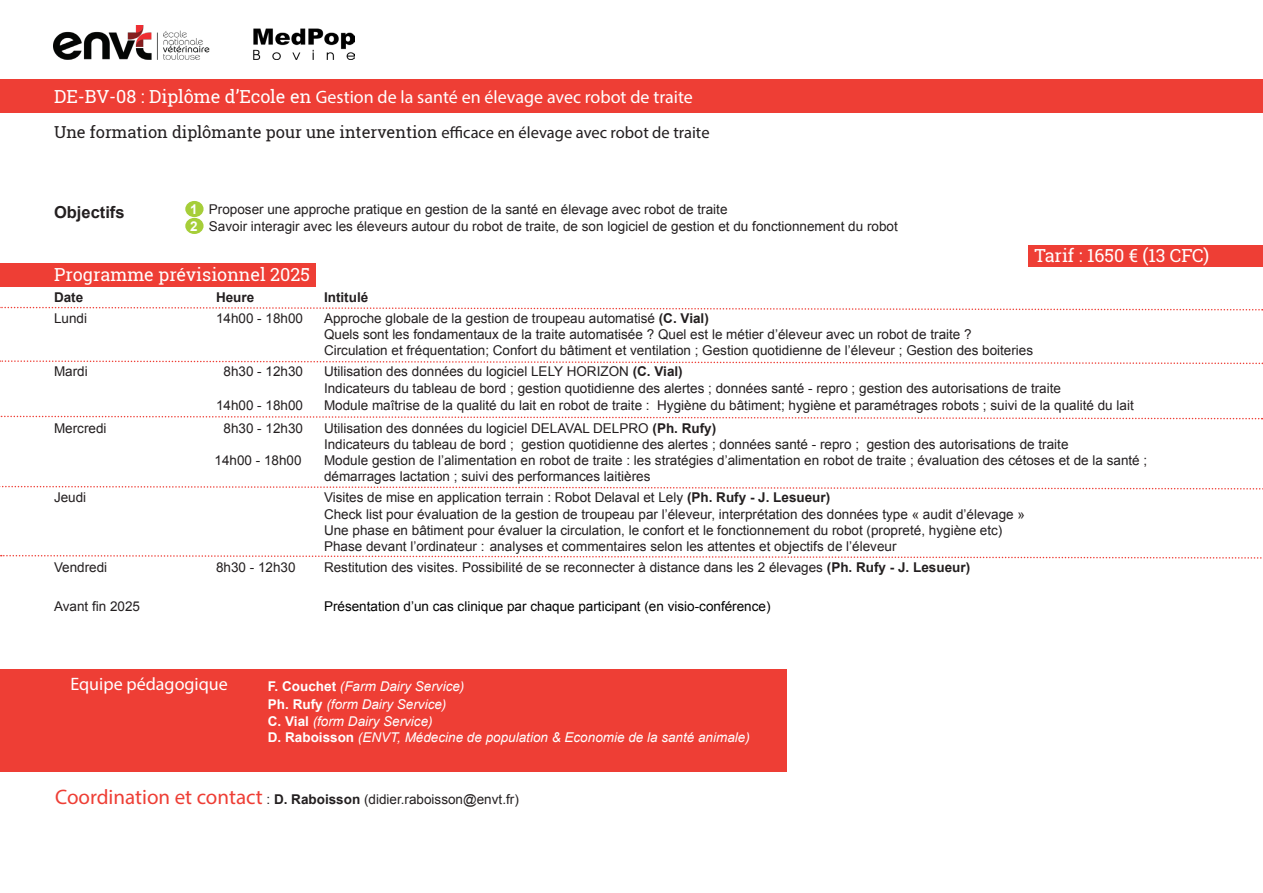
<style>
.page{position:relative;width:1263px;height:893px;background:#fff}
.page>*{position:absolute;margin:0;border:0;box-sizing:border-box;transform-origin:0 0}
.t1{font:18px "Myriad Pro";color:#fff}
.t2{font:18px "Roboto Slab";color:#fff}
.t3{font:16.5px "Roboto Slab";color:#231f20}
.t4{font:700 16.5px "Arial";color:#231f20}
.t5{font:13.5px/16.2px "Arial";color:#231f20}
.t6{font:italic 13.5px "Arial";color:#fff}
.t7{font:13.5px "Arial";color:#000}
.t8{font:700 13.5px "Arial";color:#231f20}
.s1{font-family:"Roboto Slab"}
.s2{font-family:"Myriad Pro"}
.s3{font-weight:700;color:#fff}
.s4{font-weight:700}
.s5{font-weight:700;font-style:normal}
.s6{font-family:"Myriad Pro";font-size:21px;color:#ee3e35}
</style>
<div class="page">
<div style="left:187px;top:202px;width:15px;height:14px;background:#a6ce39;border-radius:50%"></div>
<div style="left:185px;top:201px;width:19px;height:16px;border:3px solid #a6ce39;border-radius:50%"></div>
<div style="left:187px;top:219px;width:15px;height:13px;background:#a6ce39;border-radius:50%"></div>
<div style="left:185px;top:218px;width:19px;height:16px;border:3px solid #a6ce39;border-radius:50%"></div>
<div style="left:0;top:79px;width:1263px;height:34px;background:#ee3e35"></div>
<div style="left:0;top:264px;width:316px;height:23px;background:#ee3e35"></div>
<svg style="left:0;top:306px;width:1263px;height:5px"></svg>
<svg style="left:0;top:415px;width:1262px;height:5px"></svg>
<div style="left:0;top:669px;width:787px;height:103px;background:#ee3e35"></div>
<svg style="left:0;top:360px;width:1263px;height:5px"></svg>
<div style="left:1028px;top:245px;width:235px;height:22px;background:#ee3e35"></div>
<svg style="left:0;top:485px;width:1263px;height:5px"></svg>
<svg style="left:1px;top:554px;width:1261px;height:5px"></svg>
<img style="left:53px;top:26px;width:301px;height:33px">
<p class="t1" style="left:54px;top:86px;width:640px"><span class="s1">DE-BV-08 : Diplôme d’Ecole en</span> Gestion de la santé en élevage avec robot de traite</p>
<p class="t3" style="left:54px;top:121px;width:657px">Une formation diplômante pour une intervention <span class="s2">efficace en élevage avec robot de traite</span></p>
<p class="t4" style="left:54px;top:201px;width:72px">Objectifs</p>
<p class="t5" style="left:190px;top:202px;width:539px"><span class="s3">1</span> Proposer une approche pratique en gestion de la santé en élevage avec robot de traite</p>
<p class="t5" style="left:190px;top:218px;width:709px"><span class="s3">2</span> Savoir interagir avec les éleveurs autour du robot de traite, de son logiciel de gestion et du fonctionnement du robot</p>
<p class="t2" style="left:1034px;top:243px;width:176px">Tarif : 1650 € (13 CFC)</p>
<p class="t2" style="left:54px;top:262px;width:257px">Programme prévisionnel 2025</p>
<p class="t8" style="left:54px;top:288px;width:31px">Date</p>
<p class="t8" style="left:216px;top:288px;width:40px">Heure</p>
<p class="t8" style="left:324px;top:288px;width:46px">Intitulé</p>
<p class="t5" style="left:54px;top:310px;width:35px">Lundi</p>
<p class="t5" style="left:216px;top:310px;width:89px">14h00 - 18h00</p>
<p class="t5" style="left:324px;top:310px;width:711px">Approche globale de la gestion de troupeau automatisé <span class="s4">(C. Vial)<br></span>Quels sont les fondamentaux de la traite automatisée ? Quel est le métier d’éleveur avec un robot de traite ?<br>Circulation et fréquentation; Confort du bâtiment et ventilation ; Gestion quotidienne de l’éleveur ; Gestion des boiteries</p>
<p class="t5" style="left:54px;top:364px;width:35px">Mardi</p>
<p class="t5" style="left:224px;top:364px;width:81px">8h30 - 12h30</p>
<p class="t5" style="left:324px;top:364px;width:738px">Utilisation des données du logiciel LELY HORIZON <span class="s4">(C. Vial)<br></span>Indicateurs du tableau de bord ; gestion quotidienne des alertes ; données santé - repro ; gestion des autorisations de traite</p>
<p class="t5" style="left:216px;top:398px;width:89px">14h00 - 18h00</p>
<p class="t5" style="left:324px;top:398px;width:811px">Module maîtrise de la qualité du lait en robot de traite : Hygiène du bâtiment; hygiène et paramétrages robots ; suivi de la qualité du lait</p>
<p class="t5" style="left:54px;top:420px;width:54px">Mercredi</p>
<p class="t5" style="left:224px;top:420px;width:81px">8h30 - 12h30</p>
<p class="t5" style="left:324px;top:420px;width:746px">Utilisation des données du logiciel DELAVAL DELPRO <span class="s4">(Ph. Rufy)<br></span>Indicateurs du tableau de bord ; gestion quotidienne des alertes ; données santé - repro ; gestion des autorisations de traite</p>
<p class="t5" style="left:215px;top:452px;width:89px">14h00 - 18h00</p>
<p class="t5" style="left:324px;top:452px;width:825px">Module gestion de l’alimentation en robot de traite : les stratégies d’alimentation en robot de traite ; évaluation des cétoses et de la santé ; démarrages lactation ; suivi des performances laitières</p>
<p class="t5" style="left:54px;top:490px;width:34px">Jeudi</p>
<p class="t5" style="left:324px;top:490px;width:702px">Visites de mise en application terrain : Robot Delaval et Lely <span class="s4">(Ph. Rufy - J. Lesueur)<br></span>Check list pour évaluation de la gestion de troupeau par l’éleveur, interprétation des données type « audit d’élevage »<br>Une phase en bâtiment pour évaluer la circulation, le confort et le fonctionnement du robot (propreté, hygiène etc)</p>
<p class="t5" style="left:324px;top:538px;width:574px">Phase devant l’ordinateur : analyses et commentaires selon les attentes et objectifs de l’éleveur</p>
<p class="t5" style="left:54px;top:559px;width:55px">Vendredi</p>
<p class="t5" style="left:216px;top:559px;width:81px">8h30 - 12h30</p>
<p class="t5" style="left:324px;top:559px;width:648px">Restitution des visites. Possibilité de se reconnecter à distance dans les 2 élevages <span class="s4">(Ph. Rufy - J. Lesueur)</span></p>
<p class="t5" style="left:54px;top:598px;width:88px">Avant fin 2025</p>
<p class="t7" style="left:324px;top:597px;width:448px">Présentation d’un cas clinique par chaque participant (en visio-conférence)</p>
<p class="t1" style="left:70px;top:672px;width:159px">Equipe pédagogique</p>
<p class="t6" style="left:268px;top:677px;width:198px"><span class="s5">F. Couchet</span> (Farm Dairy Service)</p>
<p class="t6" style="left:268px;top:695px;width:180px"><span class="s5">Ph. Rufy</span> (form Dairy Service)</p>
<p class="t6" style="left:268px;top:712px;width:166px"><span class="s5">C. Vial</span> (form Dairy Service)</p>
<p class="t6" style="left:268px;top:728px;width:483px"><span class="s5">D. Raboisson</span> (ENVT, Médecine de population &amp; Economie de la santé animale)</p>
<p class="t5" style="left:55px;top:791px;width:465px"><span class="s6">Coordination et contact</span> : <span class="s4">D. Raboisson</span> (didier.raboisson@envt.fr)</p>
</div>
